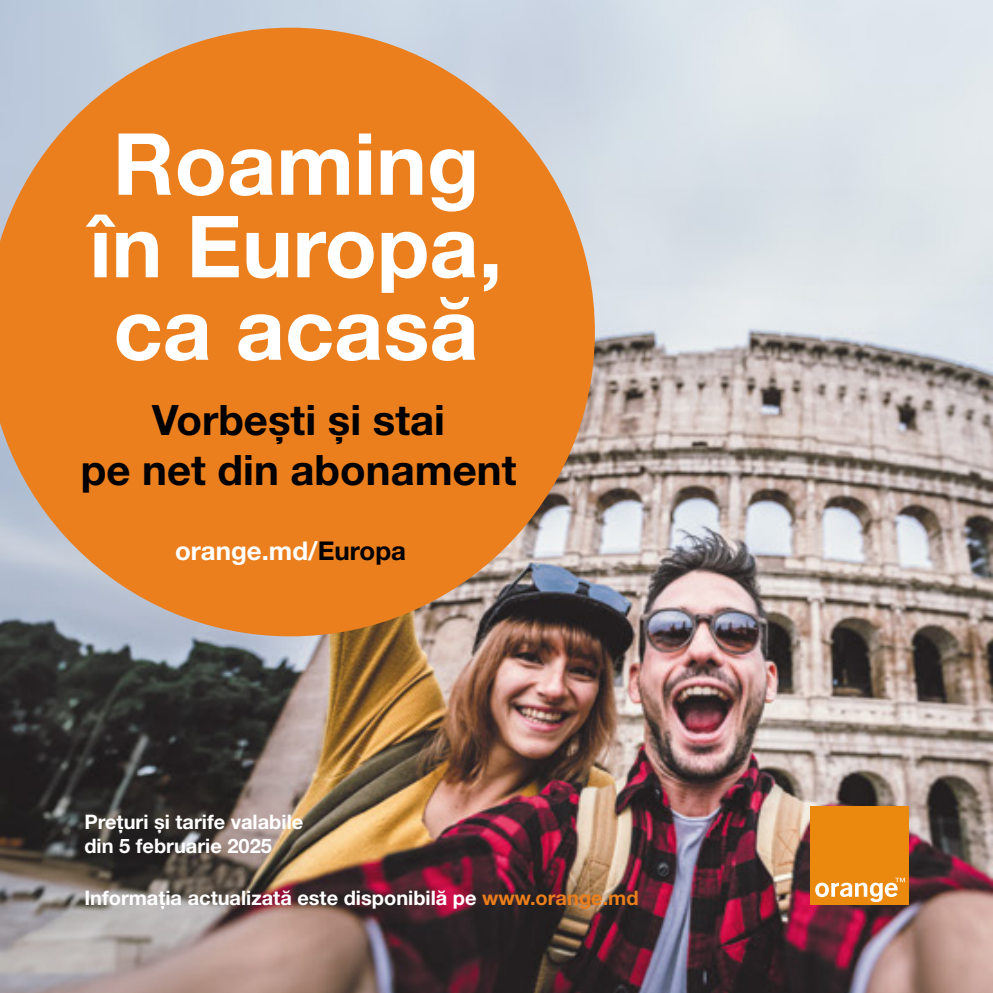
<style>
.page{position:relative;width:993px;height:993px;background:#fff}
.page>*{position:absolute;margin:0;border:0;box-sizing:border-box;transform-origin:0 0}
.t1{font:700 85.75px/82.5px "Helvetica Neue LT Pro";color:#fff}
.t2{font:700 42px/50.2px "Helvetica Neue LT Pro";color:#000;text-align:center}
.t3{font:700 25.75px "Helvetica Neue LT Pro";color:#fff}
.t4{font:700 20px/24px "Helvetica Neue LT Pro";color:#fff}
.s1{color:#000}
.s2{color:#eb7e1c}
</style>
<div class="page">
<img style="left:0;top:0;width:992px;height:992px">
<div style="left:809px;top:806px;width:99px;height:98px;background:#eb880e"></div>
<svg style="left:815px;top:877px;width:89px;height:24px"></svg>
<svg style="left:0;top:28px;width:594px;height:608px;background:#df893d"></svg>
<h1 class="t1" style="left:89px;top:120px;width:414px">Roaming în Europa, ca acasă</h1>
<h2 class="t2" style="left:81px;top:393px;width:437px">Vorbești și stai<br>pe net din abonament</h2>
<p class="t3" style="left:175px;top:534px;width:232px">orange.md/<span class="s1">Europa</span></p>
<p class="t4" style="left:84px;top:808px;width:220px">Prețuri și tarife valabile din 5 februarie 2025</p>
<p class="t4" style="left:84px;top:885px;width:555px">Informația actualizată este disponibilă pe <span class="s2">www.orange.md</span></p>
</div>
